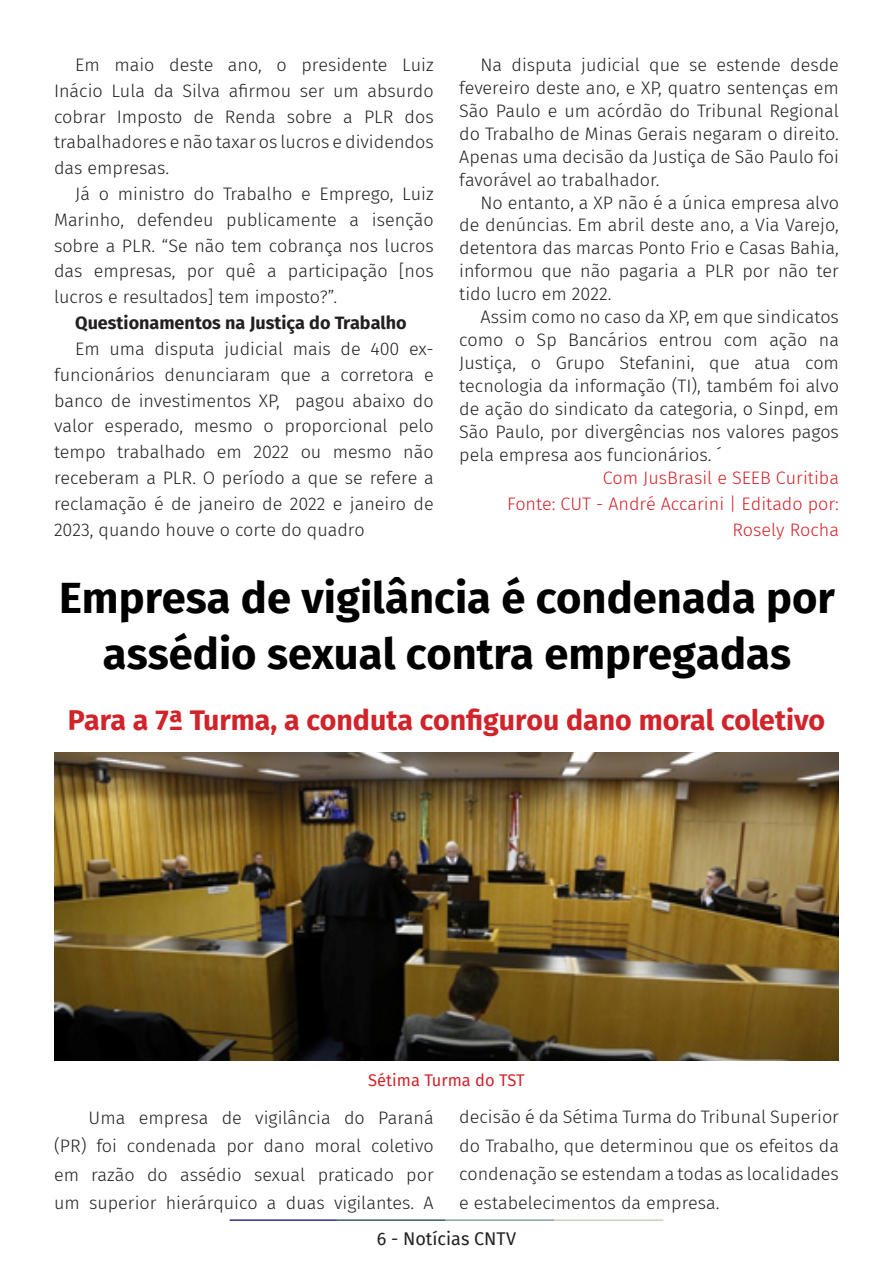
<style>
.page{position:relative;width:893px;height:1263px;background:#fff}
.page>*{position:absolute;margin:0;border:0;box-sizing:border-box;transform-origin:0 0}
.t1{font:700 43.5px/55.5px "Fira Sans";color:#000001;text-align:center}
.t2{font:700 28.5px "Fira Sans";color:#d1232a}
.t3{font:300 18px/25.8px "Fira Sans";color:#231f20;text-align:justify}
.t4{font:300 18px/26px "Fira Sans";color:#d1232a;text-align:right}
.t5{font:700 18px "Fira Sans";color:#231f20}
.t6{font:18px "Fira Sans";color:#231f20}
.t7{font:16.5px "Fira Sans";color:#d1232a}
</style>
<div class="page">
<hr style="left:230px;top:1219px;width:107px;height:2px;background:#2f3088">
<hr style="left:337px;top:1219px;width:109px;height:2px;background:#3a5f6d">
<hr style="left:446px;top:1219px;width:109px;height:2px;background:#87a59a">
<hr style="left:555px;top:1219px;width:108px;height:2px;background:#c6d5b7">
<img style="left:54px;top:753px;width:785px;height:307px">
<p class="t3" style="left:54px;top:52px;width:381px;text-indent:21px">Em maio deste ano, o presidente Luiz Inácio Lula da Silva afirmou ser um absurdo cobrar Imposto de Renda sobre a PLR dos trabalhadores e não taxar os lucros e dividendos das empresas.</p>
<p class="t3" style="left:54px;top:181px;width:381px;text-indent:21px">Já o ministro do Trabalho e Emprego, Luiz Marinho, defendeu publicamente a isenção sobre a PLR. “Se não tem cobrança nos lucros das empresas, por quê a participação [nos lucros e resultados] tem imposto?”.</p>
<p class="t5" style="left:75px;top:308px;width:333px">Questionamentos na Justiça do Trabalho</p>
<p class="t3" style="left:54px;top:336px;width:381px;text-indent:21px">Em uma disputa judicial mais de 400 ex&shy;funcionários denunciaram que a corretora e banco de investimentos XP, pagou abaixo do valor esperado, mesmo o proporcional pelo tempo trabalhado em 2022 ou mesmo não receberam a PLR. O período a que se refere a reclamação é de janeiro de 2022 e janeiro de 2023, quando houve o corte do quadro</p>
<p class="t3" style="left:459px;top:53px;width:381px;line-height:23px;text-indent:21px">Na disputa judicial que se estende desde fevereiro deste ano, e XP, quatro sentenças em São Paulo e um acórdão do Tribunal Regional do Trabalho de Minas Gerais negaram o direito.<br>Apenas uma decisão da Justiça de São Paulo foi favorável ao trabalhador.</p>
<p class="t3" style="left:459px;top:191px;width:381px;line-height:23px;text-indent:21px">No entanto, a XP não é a única empresa alvo de denúncias. Em abril deste ano, a Via Varejo, detentora das marcas Ponto Frio e Casas Bahia, informou que não pagaria a PLR por não ter tido lucro em 2022.</p>
<p class="t3" style="left:459px;top:305px;width:381px;line-height:23px;text-indent:21px">Assim como no caso da XP, em que sindicatos como o Sp Bancários entrou com ação na Justiça, o Grupo Stefanini, que atua com tecnologia da informação (TI), também foi alvo de ação do sindicato da categoria, o Sinpd, em São Paulo, por divergências nos valores pagos pela empresa aos funcionários. ´</p>
<p class="t4" style="left:603px;top:465px;width:238px">Com JusBrasil e SEEB Curitiba</p>
<p class="t4" style="left:507px;top:490px;width:333px">Fonte: CUT - André Accarini | Editado por:<br>Rosely Rocha</p>
<p class="t1" style="left:59px;top:567px;width:777px">Empresa de vigilância é condenada por assédio sexual contra empregadas</p>
<p class="t2" style="left:68px;top:696px;width:759px">Para a 7ª Turma, a conduta configurou dano moral coletivo</p>
<p class="t7" style="left:368px;top:1068px;width:158px">Sétima Turma do TST</p>
<p class="t3" style="left:54px;top:1103px;width:381px;line-height:28.5px;text-indent:35px">Uma empresa de vigilância do Paraná (PR) foi condenada por dano moral coletivo em razão do assédio sexual praticado por um superior hierárquico a duas vigilantes. A</p>
<p class="t3" style="left:459px;top:1103px;width:381px;line-height:28.5px">decisão é da Sétima Turma do Tribunal Superior do Trabalho, que determinou que os efeitos da condenação se estendam a todas as localidades e estabelecimentos da empresa.</p>
<p class="t6" style="left:377px;top:1225px;width:141px">6 - Notícias CNTV</p>
</div>
